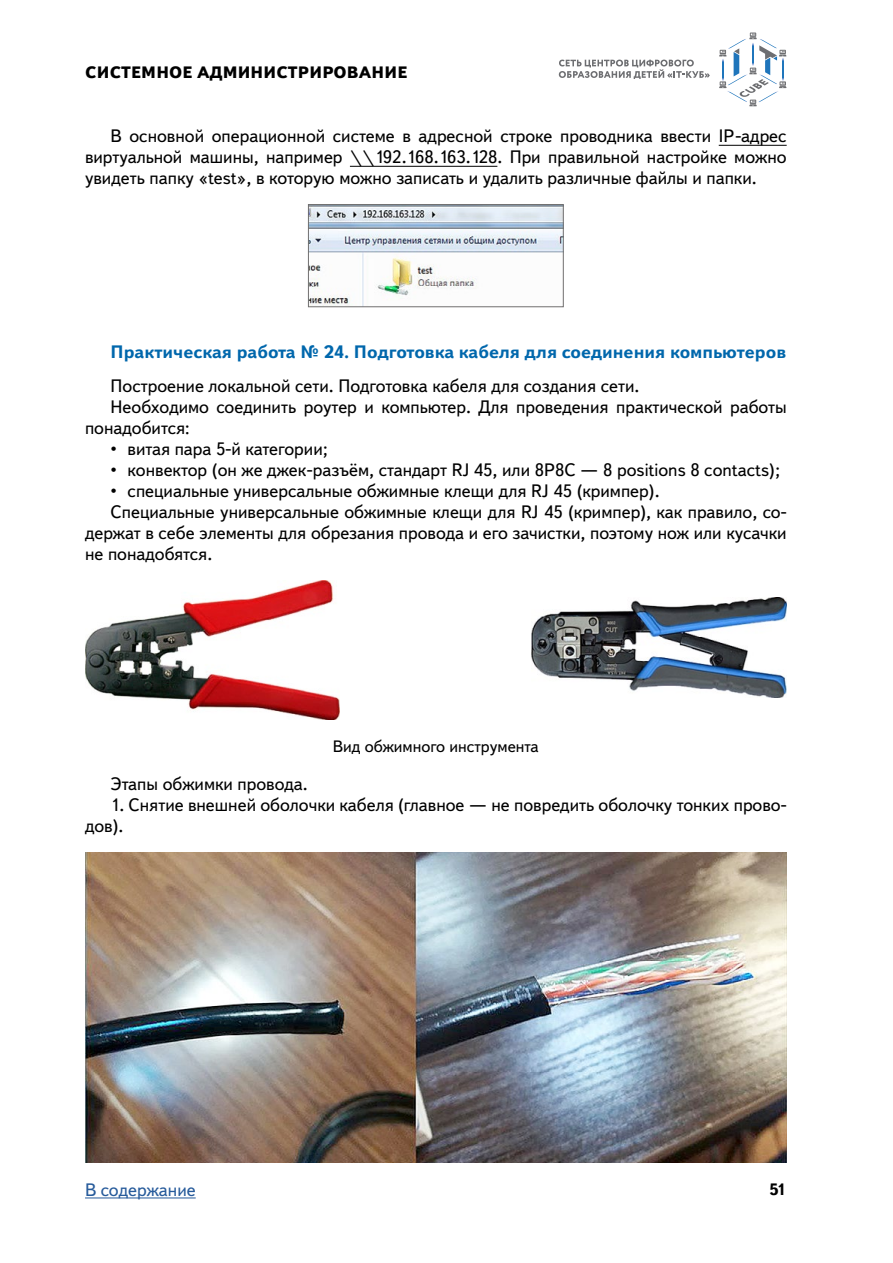
<style>
.page{position:relative;width:893px;height:1263px;background:#fff}
.page>*{position:absolute;margin:0;border:0;box-sizing:border-box;transform-origin:0 0}
.Основной{font:18px/21px "Textbook New";color:#000;text-align:justify}
.Заг_3{font:700 18px "Textbook New";color:#0067ac}
.t1{font:18px "Textbook New";color:#275b9b}
.t2{font:800 16.5px "Textbook New";letter-spacing:.01em;color:#000}
.Рис__Подпись{font:16.5px "Textbook New";color:#000}
.t3{font:700 16.5px "Textbook New";color:#000}
</style>
<div class="page">
<hr style="left:85px;top:1197px;width:111px;height:1px;background:#275b9b">
<svg style="left:719px;top:33px;width:67px;height:73px"></svg>
<svg style="left:559px;top:60px;width:151px;height:19px"></svg>
<hr style="left:719px;top:145px;width:68px;height:1px;background:#000">
<hr style="left:350px;top:166px;width:147px;height:1px;background:#000">
<img style="left:310px;top:206px;width:252px;height:99px">
<div style="left:308px;top:204px;width:256px;height:103px;border:1px solid #706f6f"></div>
<img style="left:85px;top:580px;width:255px;height:139px">
<img style="left:532px;top:598px;width:255px;height:100px">
<img style="left:85px;top:852px;width:701px;height:310px">
<p class="t2" style="left:85px;top:62px;width:324px">СИСТЕМНОЕ АДМИНИСТРИРОВАНИЕ</p>
<p class="Основной" style="left:85px;top:125px;width:703px;text-indent:26px">В основной операционной системе в адресной строке проводника ввести IP-адрес виртуальной машины, например \\192.168.163.128. При правильной настройке можно увидеть папку «test», в которую можно записать и удалить различные файлы и папки.</p>
<p class="Заг_3" style="left:111px;top:340px;width:677px">Практическая работа № 24. Подготовка кабеля для соединения компьютеров</p>
<p class="Основной" style="left:111px;top:375px;width:530px">Построение локальной сети. Подготовка кабеля для создания сети.</p>
<p class="Основной" style="left:85px;top:396px;width:703px;text-indent:26px">Необходимо соединить роутер и компьютер. Для проведения практической работы понадобится:</p>
<p class="Основной" style="left:111px;top:438px;width:219px">• витая пара 5-й категории;</p>
<p class="Основной" style="left:111px;top:459px;width:671px">• конвектор (он же джек-разъём, стандарт RJ 45, или 8P8C — 8 positions 8 contacts);</p>
<p class="Основной" style="left:111px;top:480px;width:551px">• специальные универсальные обжимные клещи для RJ 45 (кримпер).</p>
<p class="Основной" style="left:85px;top:501px;width:703px;text-indent:26px">Специальные универсальные обжимные клещи для RJ 45 (кримпер), как правило, со&shy;держат в себе элементы для обрезания провода и его зачистки, поэтому нож или кусачки не понадобятся.</p>
<p class="Рис__Подпись" style="left:333px;top:736px;width:207px">Вид обжимного инструмента</p>
<p class="Основной" style="left:111px;top:773px;width:199px">Этапы обжимки провода.</p>
<p class="Основной" style="left:85px;top:794px;width:703px;text-indent:26px">1. Снятие внешней оболочки кабеля (главное — не повредить оболочку тонких прово&shy;дов).</p>
<p class="t1" style="left:85px;top:1179px;width:112px">В содержание</p>
<p class="t3" style="left:769px;top:1179px;width:19px">51</p>
</div>
